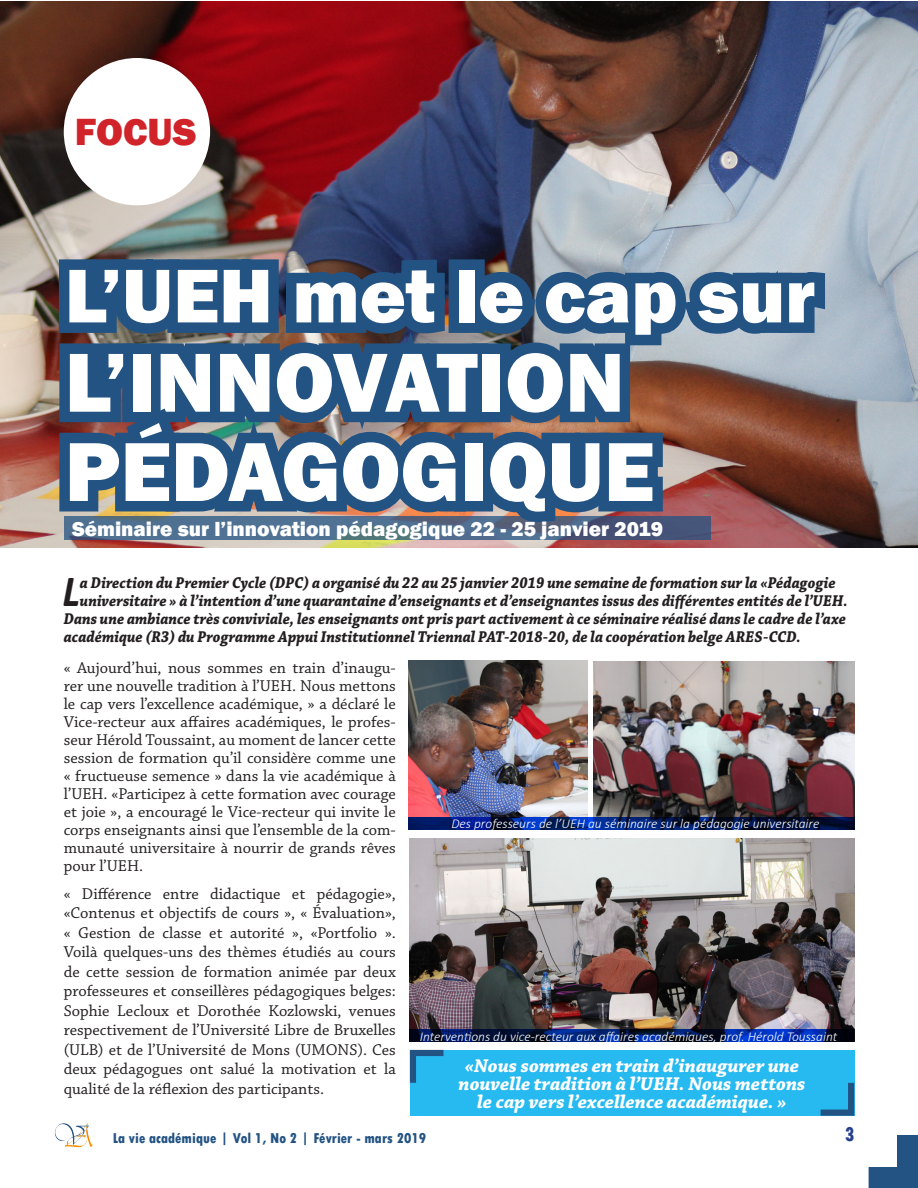
<style>
.page{position:relative;width:918px;height:1188px;background:#fff}
.page>*{position:absolute;margin:0;border:0;box-sizing:border-box;transform-origin:0 0}
.Titre{font:800 86.7px "Franklin Gothic";color:#fff}
.Titre-2{font:800 78.75px "Franklin Gothic";color:#fff}
._1e_parag_cors_de_tx{font:italic 700 44.85px "Calibri";color:#231f20;scale:.92 1}
.Titre-3{font:800 39px "Franklin Gothic";color:#d1232a}
.t1{font:800 21px "Franklin Gothic";color:#fff}
.t2{font:800 condensed 21px "Tw Cen";color:#253f8e}
.t3{font:italic 700 19.5px/18px "Chaparral Pro";color:#fff;text-align:center}
.Corps_de_texte{font:16.5px/18px "Chaparral Pro";color:#231f20;text-align:justify}
._1e_parag_cors_de_tx-2{font:italic 700 16.5px "Chaparral Pro";color:#231f20;scale:.92 1}
.t4{font:800 condensed 15px "Tw Cen";color:#235383}
.Legende_photo{font:italic 300 13.5px "Calibri";color:#fff}
</style>
<div class="page">
<img style="left:54px;top:1123px;width:40px;height:25px">
<img style="left:0;top:1px;width:918px;height:547px">
<svg style="left:93px;top:191px;width:60px;height:357px"></svg>
<img style="left:153px;top:141px;width:157px;height:407px">
<svg style="left:503px;top:141px;width:157px;height:407px;background:#9c99a3"></svg>
<img style="left:48px;top:214px;width:788px;height:324px">
<svg style="left:64px;top:516px;width:647px;height:23px;background:#4d6887"></svg>
<div style="left:64px;top:58px;width:146px;height:147px;background:#fff;border-radius:50%"></div>
<img style="left:594px;top:661px;width:261px;height:156px">
<img style="left:408px;top:661px;width:180px;height:156px">
<img style="left:410px;top:838px;width:444px;height:191px">
<div style="left:410px;top:1050px;width:444px;height:66px;background:#27baf1"></div>
<svg style="left:409px;top:1049px;width:35px;height:34px"></svg>
<svg style="left:820px;top:1077px;width:98px;height:111px"></svg>
<svg style="left:408px;top:817px;width:447px;height:13px;background:#00195f"></svg>
<svg style="left:410px;top:1029px;width:444px;height:13px;background:#001b62"></svg>
<p class="Titre-3" style="left:75px;top:107px;width:123px">FOCUS</p>
<p class="Titre-2" style="left:65px;top:245px;width:752px">L’UEH met le cap sur</p>
<p class="Titre" style="left:65px;top:326px;width:561px">L’INNOVATION</p>
<p class="Titre" style="left:65px;top:416px;width:591px">PÉDAGOGIQUE</p>
<p class="t1" style="left:72px;top:515px;width:593px">Séminaire sur l’innovation pédagogique 22 - 25 janvier 2019</p>
<p class="_1e_parag_cors_de_tx" style="left:63px;top:559px;width:20px">L</p>
<p class="_1e_parag_cors_de_tx-2" style="left:80px;top:573px;width:823px">a Direction du Premier Cycle (DPC) a organisé du 22 au 25 janvier 2019 une semaine de formation sur la «Pédagogie</p>
<p class="_1e_parag_cors_de_tx-2" style="left:80px;top:591px;width:836px">universitaire » à l’intention d’une quarantaine d’enseignants et d’enseignantes issus des différentes entités de l’UEH.</p>
<p class="_1e_parag_cors_de_tx-2" style="left:64px;top:609px;width:852px">Dans une ambiance très conviviale, les enseignants ont pris part activement à ce séminaire réalisé dans le cadre de l’axe</p>
<p class="_1e_parag_cors_de_tx-2" style="left:64px;top:627px;width:803px">académique (R3) du Programme Appui Institutionnel Triennal PAT-2018-20, de la coopération belge ARES-CCD.</p>
<p class="Corps_de_texte" style="left:64px;top:659px;width:334px">« Aujourd’hui, nous sommes en train d’inaugu&shy;rer une nouvelle tradition à l’UEH. Nous mettons le cap vers l’excellence académique, » a déclaré le Vice-recteur aux affaires académiques, le profes&shy;seur Hérold Toussaint, au moment de lancer cette session de formation qu’il considère comme une « fructueuse semence » dans la vie académique à l’UEH. «Participez à cette formation avec courage et joie », a encouragé le Vice-recteur qui invite le corps enseignants ainsi que l’ensemble de la com&shy;munauté universitaire à nourrir de grands rêves pour l’UEH.</p>
<p class="Corps_de_texte" style="left:64px;top:885px;width:334px;line-height:19.5px">« Différence entre didactique et pédagogie», «Contenus et objectifs de cours », « Évaluation», « Gestion de classe et autorité », «Portfolio ».<br>Voilà quelques-uns des thèmes étudiés au cours de cette session de formation animée par deux professeures et conseillères pédagogiques belges:<br>Sophie Lecloux et Dorothée Kozlowski, venues respectivement de l’Université Libre de Bruxelles (ULB) et de l’Université de Mons (UMONS). Ces deux pédagogues ont salué la motivation et la qualité de la réflexion des participants.</p>
<p class="Legende_photo" style="left:451px;top:815px;width:370px">Des professeurs de l’UEH au séminaire sur la pédagogie universitaire</p>
<p class="Legende_photo" style="left:420px;top:1028px;width:419px">Interventions du vice-recteur aux affaires académiques, prof. Hérold Toussaint</p>
<p class="t3" style="left:459px;top:1058px;width:348px">«Nous sommes en train d’inaugurer une nouvelle tradition à l’UEH. Nous mettons le cap vers l’excellence académique. »</p>
<p class="t4" style="left:113px;top:1130px;width:315px">La vie académique | Vol 1, No 2 | Février - mars 2019</p>
<p class="t2" style="left:844px;top:1122px;width:12px">3</p>
</div>
